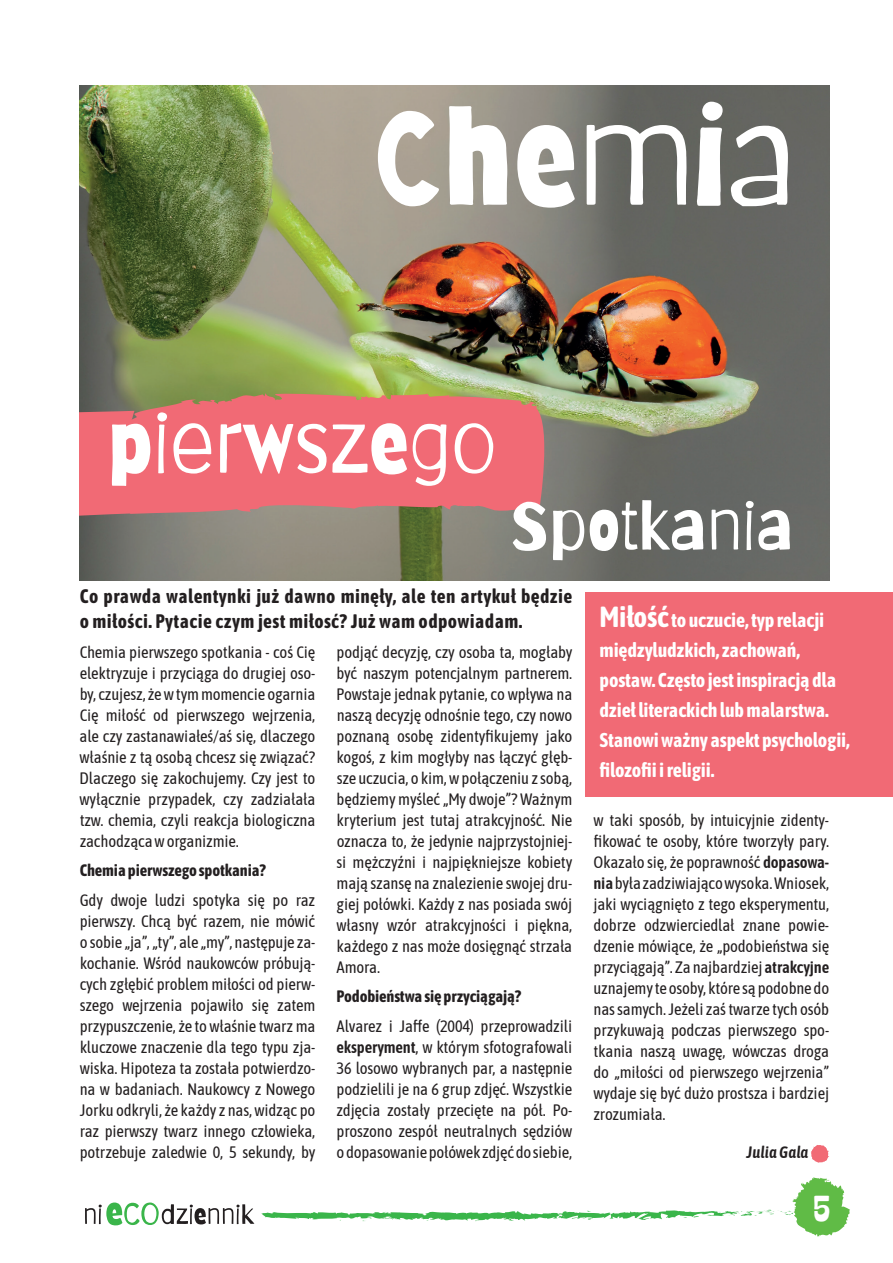
<style>
.page{position:relative;width:893px;height:1263px;background:#fff}
.page>*{position:absolute;margin:0;border:0;box-sizing:border-box;transform-origin:0 0}
.t1{font:82.65px "Barriecito";color:#fff}
.t2{font:66.6px "Barriecito";color:#fff}
.t3{font:34.5px "Barriecito";color:#fff}
.t4{font:700 19.95px/30px "Asap Condensed";letter-spacing:-.01em;color:#fff}
.t5{font:700 19.5px/25.5px "Asap Condensed";letter-spacing:.02em;color:#231f20}
.t6{font:16.5px/21px "Asap Condensed";letter-spacing:-.01em;color:#231f20;text-align:justify}
.t7{font:700 16.5px "Asap Condensed";letter-spacing:-.01em;color:#231f20}
.t8{font:italic 600 16.5px "Asap Condensed";color:#231f20}
.s1{font-weight:600}
.s2{font-size:29.1px}
</style>
<div class="page">
<svg style="left:261px;top:1177px;width:589px;height:60px"></svg>
<svg style="left:85px;top:1202px;width:169px;height:23px"></svg>
<img style="left:80px;top:85px;width:749px;height:495px">
<svg style="left:79px;top:392px;width:473px;height:131px;background:#dc7073"></svg>
<svg style="left:378px;top:102px;width:410px;height:106px"></svg>
<svg style="left:811px;top:1145px;width:18px;height:18px"></svg>
<div style="left:815px;top:1147px;width:11px;height:14px;background:#f16a75;border-radius:50%"></div>
<div style="left:586px;top:592px;width:307px;height:204px;background:#f16a75"></div>
<h1 class="t1" style="left:107px;top:387px;width:392px">pierwszego</h1>
<h2 class="t2" style="left:510px;top:480px;width:284px">Spotkania</h2>
<p class="t5" style="left:80px;top:582px;width:494px">Co prawda walentynki już dawno minęły, ale ten artykuł będzie o miłości. Pytacie czym jest miłosć? Już wam odpowiadam.</p>
<p class="t6" style="left:337px;top:640px;width:237px">podjąć decyzję, czy osoba ta, mogłaby być naszym potencjalnym partnerem.<br>Powstaje jednak pytanie, co wpływa na naszą decyzję odnośnie tego, czy nowo poznaną osobę zidentyfikujemy jako kogoś, z kim mogłyby nas łączyć głęb&shy;sze uczucia, o kim,wpołączeniu z sobą, będziemy myśleć „My dwoje”? Ważnym kryterium jest tutaj atrakcyjność. Nie oznacza to, że jedynie najprzystojniej&shy;si mężczyźni i najpiękniejsze kobiety mają szansę na znalezienie swojej dru&shy;giej połówki. Każdy z nas posiada swój własny wzór atrakcyjności i piękna, każdego z nas może dosięgnąć strzała Amora.</p>
<p class="t7" style="left:337px;top:985px;width:186px">Podobieństwa się przyciągają?</p>
<p class="t6" style="left:337px;top:1014px;width:237px">Alvarez i Jaffe (2004) przeprowadzili <span class="s1">eksperyment</span>, w którym sfotografowali 36 losowo wybranych par, a następnie podzielili je na 6 grup zdjęć. Wszystkie zdjęcia zostały przecięte na pół. Po&shy;proszono zespół neutralnych sędziów odopasowaniepołówekzdjęćdosiebie,</p>
<p class="t6" style="left:80px;top:640px;width:237px">Chemia pierwszego spotkania - coś Cię elektryzuje i przyciąga do drugiej oso&shy;by, czujesz, żewtymmomencie ogarnia Cię miłość od pierwszego wejrzenia, ale czy zastanawiałeś/aś się, dlaczego właśnie z tą osobą chcesz się związać?<br>Dlaczego się zakochujemy. Czy jest to wyłącznie przypadek, czy zadziałała tzw. chemia, czyli reakcja biologiczna zachodzącaworganizmie.</p>
<p class="t7" style="left:80px;top:859px;width:188px">Chemia pierwszego spotkania?</p>
<p class="t6" style="left:80px;top:888px;width:237px">Gdy dwoje ludzi spotyka się po raz pierwszy. Chcą być razem, nie mówić o sobie „ja”,„ty”, ale „my”, następuje za&shy;kochanie. Wśród naukowców próbują&shy;cych zgłębić problem miłości od pierw&shy;szego wejrzenia pojawiło się zatem przypuszczenie, że to właśnie twarz ma kluczowe znaczenie dla tego typu zja&shy;wiska. Hipoteza ta została potwierdzo&shy;na w badaniach. Naukowcy z Nowego Jorku odkryli, że każdy z nas,widząc po raz pierwszy twarz innego człowieka, potrzebuje zaledwie 0, 5 sekundy, by</p>
<p class="t4" style="left:600px;top:604px;width:252px"><span class="s2">Miłość</span> to uczucie, typ relacji międzyludzkich, zachowań, postaw. Często jest inspiracją dla dzieł literackich lub malarstwa.<br>Stanowi ważny aspekt psychologii, filozofii i religii.</p>
<p class="t6" style="left:593px;top:809px;width:237px">w taki sposób, by intuicyjnie zidenty&shy;fikować te osoby, które tworzyły pary.<br>Okazało się, że poprawność <span class="s1">dopasowa&shy;nia</span> byłazadziwiającowysoka.Wniosek, jaki wyciągnięto z tego eksperymentu, dobrze odzwierciedlał znane powie&shy;dzenie mówiące, że „podobieństwa się przyciągają”.Zanajbardziej<span class="s1">atrakcyjne </span>uznajemyteosoby,któresąpodobnedo nassamych.Jeżeli zaśtwarze tych osób przykuwają podczas pierwszego spo&shy;tkania naszą uwagę, wówczas droga do „miłości od pierwszego wejrzenia” wydaje się być dużo prostsza i bardziej zrozumiała.</p>
<p class="t8" style="left:747px;top:1141px;width:63px">Julia Gala</p>
<h3 class="t3" style="left:813px;top:1184px;width:19px">5</h3>
</div>
